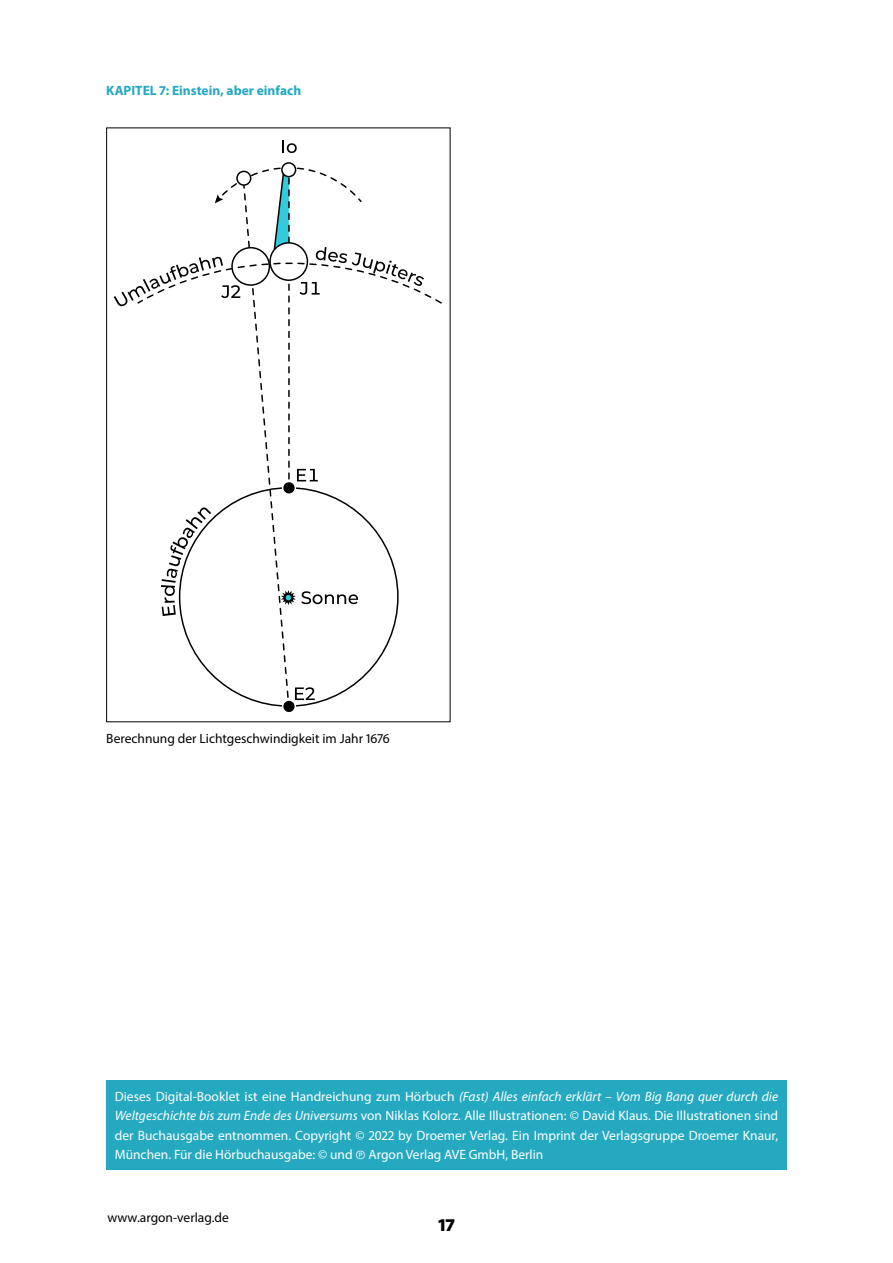
<style>
.page{position:relative;width:893px;height:1263px;background:#fff}
.page>*{position:absolute;margin:0;border:0;box-sizing:border-box;transform-origin:0 0}
.t1{font:900 18px "Myriad Pro";color:#000}
.t2{font:13.5px/19.5px "Myriad Pro";color:#fff;text-align:justify}
.Fließtext{font:13.5px "Myriad Pro";color:#000}
.ZÜ{font:700 13.5px "Myriad Pro";color:#24a9c1}
.s1{font-style:italic}
</style>
<div class="page">
<div style="left:283px;top:700px;width:12px;height:13px;background:#000;border-radius:50%"></div>
<div style="left:282px;top:699px;width:14px;height:14px;border:2px solid #fff;border-radius:50%"></div>
<div style="left:281px;top:162px;width:15px;height:15px;border:2px solid #000;border-radius:50%"></div>
<svg style="left:282px;top:140px;width:15px;height:13px"></svg>
<svg style="left:114px;top:166px;width:328px;height:540px"></svg>
<div style="left:106px;top:1080px;width:681px;height:89px;background:#24a9c1"></div>
<p class="ZÜ" style="left:106px;top:82px;width:196px">KAPITEL 7: Einstein, aber einfach</p>
<p class="Fließtext" style="left:106px;top:730px;width:285px">Berechnung der Lichtgeschwindigkeit im Jahr 1676</p>
<p class="t2" style="left:115px;top:1086px;width:665px">Dieses Digital-Booklet ist eine Handreichung zum Hörbuch <span class="s1">(Fast) Alles einfach erklärt – Vom Big Bang quer durch die Weltgeschichte bis zum Ende des Universums</span> von Niklas Kolorz. Alle Illustrationen: © David Klaus. Die Illustrationen sind der Buchausgabe entnommen. Copyright © 2022 by Droemer Verlag. Ein Imprint der Verlagsgruppe Droemer Knaur, München. Für die Hörbuchausgabe: © und Argon Verlag AVE GmbH, Berlin</p>
<p class="Fließtext" style="left:107px;top:1209px;width:123px">www.argon-verlag.de</p>
<h1 class="t1" style="left:438px;top:1215px;width:18px">17</h1>
</div>
